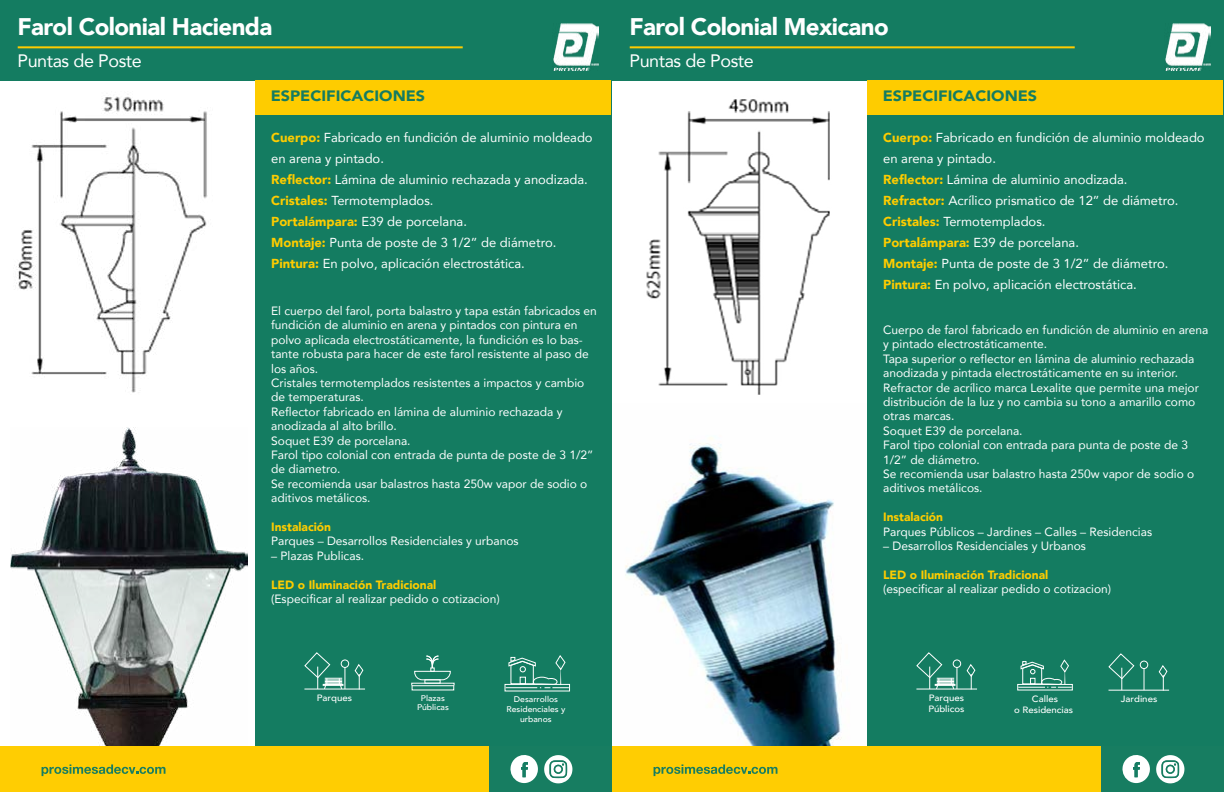
<style>
.page{position:relative;width:1224px;height:792px;background:#fff}
.page>*{position:absolute;margin:0;border:0;box-sizing:border-box;transform-origin:0 0}
.t1{font:900 30px "Avenir";letter-spacing:-.025em;color:#fff}
.t2{font:900 24px "Avenir";letter-spacing:-.025em;color:#fff}
.t3{font:18px "Avenir";letter-spacing:-.025em;color:#fff}
.t4{font:900 15px "Avenir";color:#147c61;scale:1.07 1}
.t5{font:13px/21px "Avenir";color:#fff}
.t6{font:12px/14.4px "Avenir";color:#fff}
.t7{font:900 12px "Avenir";color:#fecc00}
.t8{font:500 9.1px/11px "Avenir";color:#fff;scale:1.05 1}
.t9{font:500 8.2px/9.8px "Avenir";color:#fff;text-align:center;scale:1.05 1}
.s1{font-weight:900;color:#fecc00}
</style>
<div class="page">
<img style="left:11px;top:428px;width:237px;height:319px">
<img style="left:14px;top:96px;width:194px;height:297px">
<div style="left:0;top:0;width:612px;height:81px;background:#147c61"></div>
<div style="left:255px;top:78px;width:357px;height:675px;background:#147c61"></div>
<img style="left:553px;top:24px;width:45px;height:46px">
<div style="left:255px;top:80px;width:356px;height:35px;background:#fecc00"></div>
<hr style="left:18px;top:46px;width:445px;height:2px;background:#fecc00">
<svg style="left:354px;top:664px;width:10px;height:25px"></svg>
<hr style="left:304px;top:689px;width:61px;height:1px;background:#fff">
<div style="left:341px;top:659px;width:8px;height:9px;border:1px solid #fff;border-radius:50%"></div>
<svg style="left:304px;top:652px;width:41px;height:38px"></svg>
<svg style="left:411px;top:655px;width:44px;height:36px"></svg>
<hr style="left:506px;top:687px;width:31px;height:1px;background:#fff">
<svg style="left:508px;top:655px;width:61px;height:33px"></svg>
<div style="left:0;top:747px;width:596px;height:45px;background:#ffcd02"></div>
<svg style="left:42px;top:764px;width:123px;height:12px"></svg>
<div style="left:490px;top:747px;width:122px;height:45px;background:#177d61"></div>
<svg style="left:510px;top:755px;width:62px;height:28px"></svg>
<img style="left:646px;top:99px;width:184px;height:296px">
<img style="left:612px;top:437px;width:255px;height:310px">
<div style="left:612px;top:0;width:612px;height:81px;background:#147c61"></div>
<div style="left:867px;top:78px;width:357px;height:675px;background:#147c61"></div>
<img style="left:1165px;top:24px;width:45px;height:46px">
<div style="left:867px;top:80px;width:356px;height:35px;background:#fecc00"></div>
<hr style="left:630px;top:46px;width:445px;height:2px;background:#fecc00">
<svg style="left:966px;top:664px;width:10px;height:25px"></svg>
<hr style="left:916px;top:689px;width:61px;height:1px;background:#fff">
<div style="left:953px;top:659px;width:8px;height:9px;border:1px solid #fff;border-radius:50%"></div>
<svg style="left:916px;top:652px;width:41px;height:38px"></svg>
<svg style="left:1108px;top:653px;width:27px;height:37px"></svg>
<svg style="left:1158px;top:665px;width:10px;height:25px"></svg>
<svg style="left:1144px;top:669px;width:1px;height:21px"></svg>
<hr style="left:1109px;top:690px;width:60px;height:1px;background:#fff">
<div style="left:1140px;top:661px;width:8px;height:8px;border:1px solid #fff;border-radius:50%"></div>
<svg style="left:1018px;top:659px;width:54px;height:29px"></svg>
<div style="left:612px;top:747px;width:596px;height:45px;background:#ffcd02"></div>
<svg style="left:654px;top:764px;width:123px;height:12px"></svg>
<div style="left:1102px;top:747px;width:122px;height:45px;background:#177d61"></div>
<svg style="left:1122px;top:755px;width:62px;height:28px"></svg>
<h2 class="t2" style="left:17px;top:6px;width:256px">Farol Colonial Hacienda</h2>
<h3 class="t3" style="left:17px;top:47px;width:126px">Puntas de Poste</h3>
<p class="t4" style="left:271px;top:82px;width:146px">ESPECIFICACIONES</p>
<p class="t5" style="left:271px;top:127px;width:323px"><span class="s1">Cuerpo:</span> Fabricado en fundición de aluminio moldeado en arena y pintado.<br><span class="s1">Reflector:</span> Lámina de aluminio rechazada y anodizada.<br><span class="s1">Cristales:</span> Termotemplados.<br><span class="s1">Portalámpara:</span> E39 de porcelana.<br><span class="s1">Montaje:</span> Punta de poste de 3 1/2” de diámetro.<br><span class="s1">Pintura:</span> En polvo, aplicación electrostática.</p>
<p class="t6" style="left:271px;top:303px;width:327px">El cuerpo del farol, porta balastro y tapa están fabricados en fundición de aluminio en arena y pintados con pintura en polvo aplicada electrostáticamente, la fundición es lo bas&shy;tante robusta para hacer de este farol resistente al paso de los años.<br>Cristales termotemplados resistentes a impactos y cambio de temperaturas.<br>Reflector fabricado en lámina de aluminio rechazada y anodizada al alto brillo.<br>Soquet E39 de porcelana.<br>Farol tipo colonial con entrada de punta de poste de 3 1/2” de diametro.<br>Se recomienda usar balastros hasta 250w vapor de sodio o aditivos metálicos.</p>
<p class="t7" style="left:271px;top:516px;width:61px">Instalación</p>
<p class="t6" style="left:271px;top:534px;width:249px">Parques – Desarrollos Residenciales y urbanos</p>
<p class="t6" style="left:271px;top:548px;width:94px">– Plazas Publicas.</p>
<p class="t7" style="left:271px;top:574px;width:167px">LED o Iluminación Tradicional</p>
<p class="t6" style="left:271px;top:591px;width:230px">(Especificar al realizar pedido o cotizacion)</p>
<h1 class="t1" style="left:295px;top:389px;width:304px">VARILLA COBRIZADA</h1>
<h2 class="t2" style="left:629px;top:6px;width:261px">Farol Colonial Mexicano</h2>
<h3 class="t3" style="left:629px;top:47px;width:126px">Puntas de Poste</h3>
<p class="t4" style="left:883px;top:82px;width:146px">ESPECIFICACIONES</p>
<p class="t5" style="left:883px;top:127px;width:323px"><span class="s1">Cuerpo:</span> Fabricado en fundición de aluminio moldeado en arena y pintado.<br><span class="s1">Reflector:</span> Lámina de aluminio anodizada.<br><span class="s1">Refractor:</span> Acrílico prismatico de 12” de diámetro.<br><span class="s1">Cristales:</span> Termotemplados.<br><span class="s1">Portalámpara:</span> E39 de porcelana.<br><span class="s1">Montaje:</span> Punta de poste de 3 1/2” de diámetro.<br><span class="s1">Pintura:</span> En polvo, aplicación electrostática.</p>
<p class="t6" style="left:883px;top:322px;width:327px">Cuerpo de farol fabricado en fundición de aluminio en arena y pintado electrostáticamente.<br>Tapa superior o reflector en lámina de aluminio rechazada anodizada y pintada electrostáticamente en su interior.<br>Refractor de acrílico marca Lexalite que permite una mejor distribución de la luz y no cambia su tono a amarillo como otras marcas.<br>Soquet E39 de porcelana.<br>Farol tipo colonial con entrada para punta de poste de 3<br>1/2” de diámetro.<br>Se recomienda usar balastro hasta 250w vapor de sodio o aditivos metálicos.</p>
<p class="t7" style="left:883px;top:507px;width:61px">Instalación</p>
<p class="t6" style="left:883px;top:524px;width:271px">Parques Públicos – Jardines – Calles – Residencias</p>
<p class="t6" style="left:883px;top:538px;width:204px">– Desarrollos Residenciales y Urbanos</p>
<p class="t7" style="left:883px;top:564px;width:167px">LED o Iluminación Tradicional</p>
<p class="t6" style="left:883px;top:581px;width:230px">(especificar al realizar pedido o cotizacion)</p>
<p class="t8" style="left:317px;top:692px;width:35px">Parques</p>
<p class="t9" style="left:417px;top:692px;width:32px">Plazas<br>Públicas</p>
<p class="t9" style="left:506px;top:694px;width:58px">Desarrollos<br>Residenciales y urbanos</p>
<p class="t8" style="left:928px;top:692px;width:36px">Parques<br>Públicos</p>
<p class="t8" style="left:1032px;top:693px;width:26px">Calles</p>
<p class="t8" style="left:1121px;top:693px;width:36px">Jardines</p>
<p class="t8" style="left:1014px;top:704px;width:58px">o Residencias</p>
</div>
